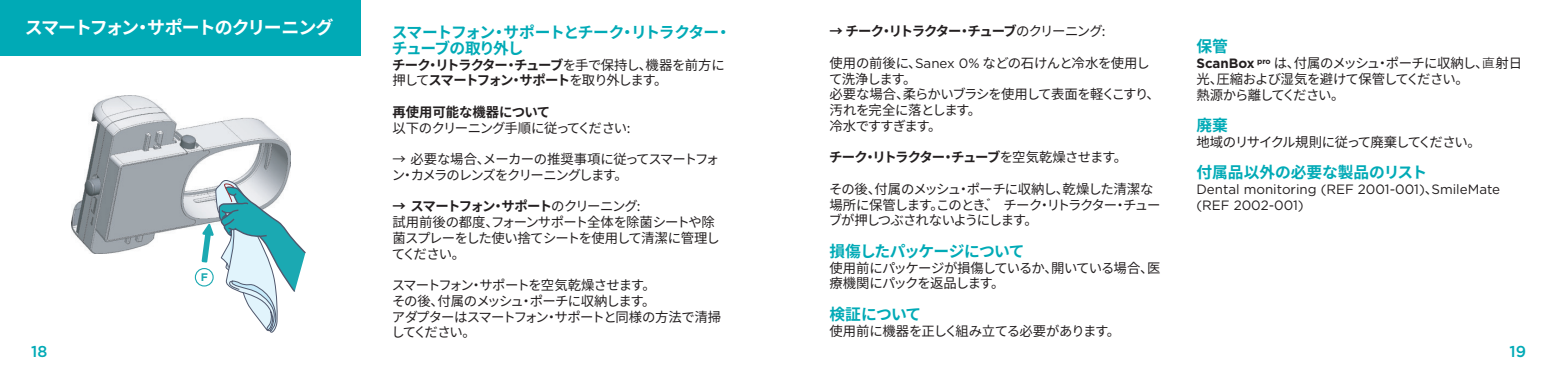
<style>
.page{position:relative;width:1557px;height:370px;background:#fff}
.page>*{position:absolute;margin:0;border:0;box-sizing:border-box;transform-origin:0 0}
.t1{font:700 18px "Source Han Sans JP";letter-spacing:-.08em;color:#fff}
.t2{font:700 15.75px/15.8px "Source Han Sans JP";letter-spacing:-.08em;color:#00aab6}
.t3{font:700 15.75px "Source Han Sans JP";letter-spacing:-.045em;color:#00aab6}
.t4{font:700 15.75px "Source Han Sans JP";color:#00aab6}
.t5{font:500 15.75px "Gotham";color:#00aab6}
.t6{font:13.5px/15.8px "Source Han Sans JP";letter-spacing:-.065em;color:#231f20}
.t7{font:700 13.5px/15.8px "Source Han Sans JP";letter-spacing:-.09em;color:#231f20}
.t8{font:13.5px/15.8px "Source Han Sans JP";letter-spacing:-.045em;color:#231f20}
.t9{font:13.5px/15.8px "Gotham";color:#231f20}
.t10{font:13.5px/15.8px "Source Han Sans JP";letter-spacing:-.025em;color:#231f20}
.t11{font:13.5px "Source Han Sans JP";letter-spacing:-.03em;color:#231f20}
.t12{font:700 13.5px "Source Han Sans JP";letter-spacing:-.115em;color:#231f20}
.t13{font:700 13.5px "Source Han Sans JP";color:#231f20}
.t14{font:13.5px "Source Han Sans JP";letter-spacing:-.085em;color:#231f20}
.t15{font:13.5px "Source Han Sans JP";letter-spacing:-.095em;color:#231f20}
.t16{font:700 11.03px "Gotham";color:#1ba9b2}
.s1{font-weight:400}
.s2{font-family:"Gotham"}
.s3{font-family:"Gotham";font-weight:700}
.s4{font-family:"Apple Gothic"}
.s5{font-family:"Source Han Sans JP"}
</style>
<div class="page">
<div style="left:0;top:0;width:360px;height:55px;background:#00aab6"></div>
<img style="left:72px;top:96px;width:219px;height:158px">
<svg style="left:201px;top:180px;width:105px;height:153px"></svg>
<div style="left:195px;top:268px;width:19px;height:18px;border:1px solid #1ba9b2;border-radius:50%"></div>
<p class="t1" style="left:25px;top:17px;width:310px">スマートフォン・サポートのクリーニング</p>
<p class="t16" style="left:201px;top:270px;width:9px">F</p>
<p class="t2" style="left:392px;top:25px;width:341px">スマートフォン・サポートとチーク・リトラクター・チューブの取り外し</p>
<p class="t7" style="left:392px;top:57px;width:334px">チーク・リトラクター・チューブ<span class="s1">を手で保持し、機器を前方に押して</span>スマートフォン・サポート<span class="s1">を取り外します。</span></p>
<p class="t13" style="left:392px;top:104px;width:159px">再使用可能な機器について</p>
<p class="t6" style="left:392px;top:120px;width:239px">以下のクリーニング手順に従ってください:</p>
<p class="t6" style="left:391px;top:152px;width:329px">→ 必要な場合、メーカーの推奨事項に従ってスマートフォン・カメラのレンズをクリーニングします。</p>
<p class="t12" style="left:392px;top:199px;width:250px">→ スマートフォン・サポート<span class="s1">のクリーニング:</span></p>
<p class="t6" style="left:392px;top:215px;width:329px">試用前後の都度、フォーンサポート全体を除菌シートや除菌スプレーをした使い捨てシートを使用して清潔に管理してください。</p>
<p class="t6" style="left:392px;top:278px;width:265px">スマートフォン・サポートを空気乾燥させます。</p>
<p class="t6" style="left:392px;top:293px;width:265px">その後、付属のメッシュ・ポーチに収納します。</p>
<p class="t6" style="left:391px;top:309px;width:331px">アダプターはスマートフォン・サポートと同様の方法で清掃してください。</p>
<p class="t7" style="left:829px;top:24px;width:277px">→ チーク・リトラクター・チューブ<span class="s1">のクリーニング:</span></p>
<p class="t10" style="left:829px;top:55px;width:322px">使用の前後に、<span class="s2">Sanex 0%</span> などの石けんと冷水を使用して洗浄します。</p>
<p class="t6" style="left:829px;top:87px;width:332px">必要な場合、柔らかいブラシを使用して表面を軽くこすり、汚れを完全に落とします。</p>
<p class="t15" style="left:829px;top:118px;width:113px">冷水ですすぎます。</p>
<p class="t7" style="left:829px;top:150px;width:299px">チーク・リトラクター・チューブ<span class="s1">を空気乾燥させます。</span></p>
<p class="t6" style="left:828px;top:181px;width:333px">その後、付属のメッシュ・ポーチに収納し、乾燥した清潔な場所に保管します。このとき、゙チーク・リトラクター・チューブが押しつぶされないようにします。</p>
<p class="t3" style="left:829px;top:242px;width:196px">損傷したパッケージについて</p>
<p class="t6" style="left:829px;top:260px;width:332px">使用前にパッケージが損傷しているか、開いている場合、医療機関にパックを返品します。</p>
<p class="t3" style="left:829px;top:305px;width:93px">検証について</p>
<p class="t11" style="left:829px;top:323px;width:292px">使用前に機器を正しく組み立てる必要があります。</p>
<p class="t3" style="left:1196px;top:37px;width:33px">保管</p>
<p class="t8" style="left:1196px;top:56px;width:327px"><span class="s3">ScanBox</span> <sup>pro</sup> は、付属のメッシュ・ポーチに収納し、<span class="s4">直</span>射日光、圧縮および湿気を避けて保管してください。</p>
<p class="t14" style="left:1196px;top:87px;width:150px">熱源から離してください。</p>
<p class="t3" style="left:1196px;top:117px;width:33px">廃棄</p>
<p class="t6" style="left:1196px;top:134px;width:286px">地域のリサイクル規則に従って廃棄してください。</p>
<p class="t4" style="left:1196px;top:164px;width:232px">付属品以外の必要な製品のリスト</p>
<p class="t9" style="left:1196px;top:181px;width:305px">Dental monitoring (REF 2001-001)<span class="s5">、</span>SmileMate (REF 2002-001)</p>
<p class="t5" style="left:31px;top:341px;width:18px">18</p>
<p class="t5" style="left:1509px;top:341px;width:18px">19</p>
</div>
